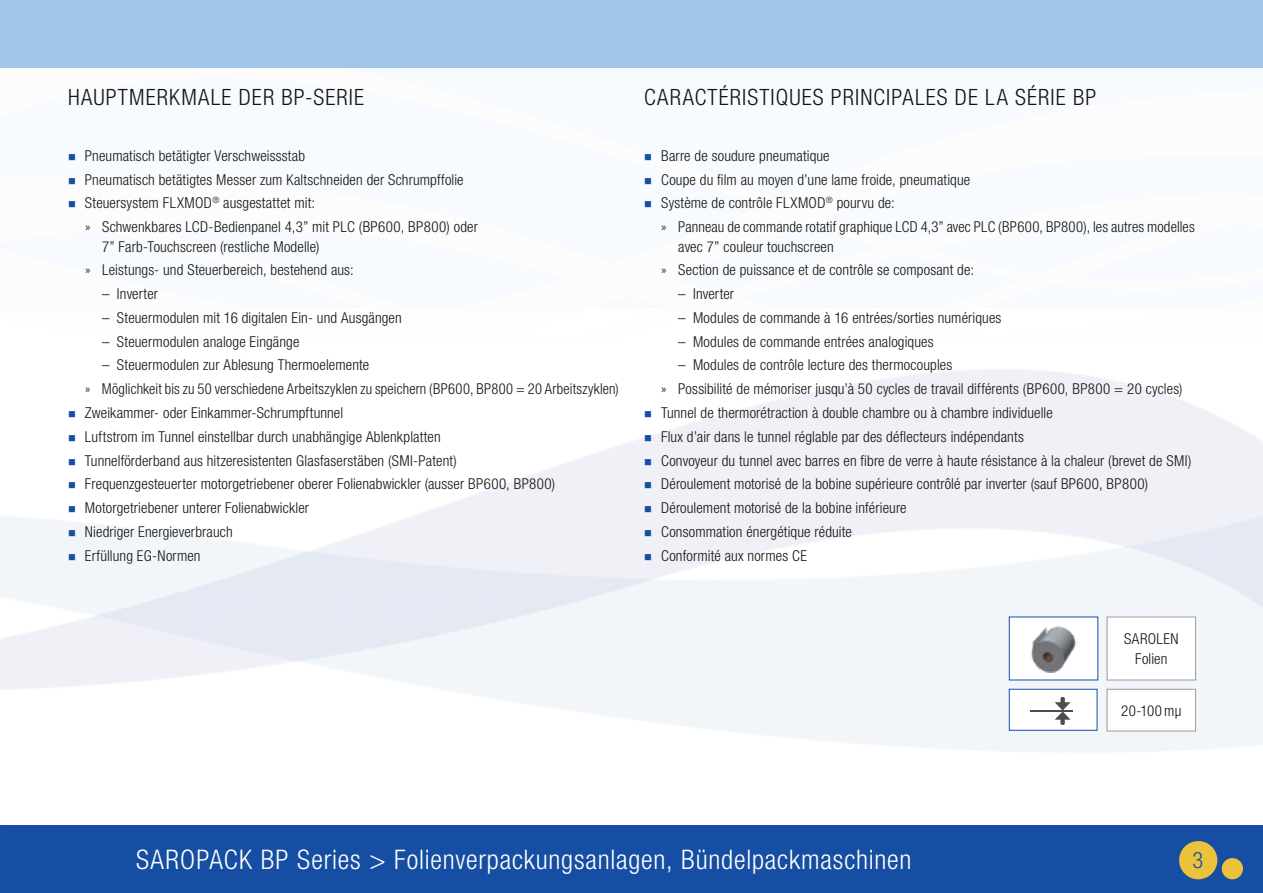
<style>
.page{position:relative;width:1263px;height:893px;background:#fff}
.page>*{position:absolute;margin:0;border:0;box-sizing:border-box;transform-origin:0 0}
.t1{font:300 condensed 27px "Helvetica Neue LT Std";letter-spacing:.03em;color:#fff}
.t2{font:300 condensed 22.5px "Helvetica Neue LT Std";letter-spacing:.05em;color:#131413}
.t3{font:300 condensed 22.5px "Helvetica Neue LT Std";color:#154ea3}
.t4{font:300 condensed 15px/23.7px "Helvetica Neue LT Std";letter-spacing:.01em;color:#131413}
</style>
<div class="page">
<div style="left:0;top:825px;width:1263px;height:68px;background:#154ea3"></div>
<div style="left:1179px;top:841px;width:38px;height:38px;background:#ebc23b;border-radius:50%"></div>
<div style="left:1222px;top:858px;width:21px;height:21px;background:#ebc23b;border-radius:50%"></div>
<div style="left:0;top:0;width:1263px;height:68px;background:#a1c6e8"></div>
<div style="left:1009px;top:689px;width:88px;height:42px;background:#fff;border:1px solid #154ea3"></div>
<hr style="left:1030px;top:710px;width:43px;height:2px;background:#4d4d4c">
<svg style="left:1055px;top:697px;width:15px;height:28px"></svg>
<img style="left:1031px;top:626px;width:46px;height:46px">
<div style="left:1107px;top:617px;width:89px;height:63px;border:1px solid #999"></div>
<div style="left:1107px;top:689px;width:89px;height:42px;border:1px solid #999"></div>
<svg style="left:69px;top:530px;width:17px;height:8px"></svg>
<svg style="left:69px;top:554px;width:17px;height:7px"></svg>
<svg style="left:645px;top:435px;width:18px;height:8px"></svg>
<svg style="left:645px;top:459px;width:18px;height:7px"></svg>
<svg style="left:645px;top:482px;width:18px;height:8px"></svg>
<svg style="left:645px;top:506px;width:18px;height:8px"></svg>
<svg style="left:645px;top:530px;width:18px;height:8px"></svg>
<svg style="left:645px;top:554px;width:18px;height:7px"></svg>
<h2 class="t2" style="left:68px;top:84px;width:298px">HAUPTMERKMALE DER BP-SERIE</h2>
<h2 class="t2" style="left:644px;top:84px;width:453px">CARACTÉRISTIQUES PRINCIPALES DE LA SÉRIE BP</h2>
<p class="t4" style="left:85px;top:144px;width:394px">Pneumatisch betätigter Verschweissstab<br>Pneumatisch betätigtes Messer zum Kaltschneiden der Schrumpffolie Steuersystem FLXMOD<sup>®</sup> ausgestattet mit:<br>» Schwenkbares LCD-Bedienpanel 4,3” mit PLC (BP600, BP800) oder</p>
<p class="t4" style="left:85px;top:234px;width:270px;text-indent:17px">7” Farb-Touchscreen (restliche Modelle)<br>» Leistungs- und Steuerbereich, bestehend aus:</p>
<p class="t4" style="left:102px;top:282px;width:57px">– Inverter</p>
<p class="t4" style="left:102px;top:306px;width:301px">– Steuermodulen mit 16 digitalen Ein- und Ausgängen</p>
<p class="t4" style="left:102px;top:329px;width:199px">– Steuermodulen analoge Eingänge</p>
<p class="t4" style="left:85px;top:353px;width:535px;text-indent:17px">– Steuermodulen zur Ablesung Thermoelemente<br>» Möglichkeit bis zu 50 verschiedene Arbeitszyklen zu speichern (BP600, BP800 = 20 Arbeitszyklen)<br>Zweikammer- oder Einkammer-Schrumpftunnel<br>Luftstrom im Tunnel einstellbar durch unabhängige Ablenkplatten<br>Tunnelförderband aus hitzeresistenten Glasfaserstäben (SMI-Patent)<br>Frequenzgesteuerter motorgetriebener oberer Folienabwickler (ausser BP600, BP800)<br>Motorgetriebener unterer Folienabwickler<br>Niedriger Energieverbrauch<br>Erfüllung EG-Normen</p>
<p class="t4" style="left:661px;top:144px;width:535px">Barre de soudure pneumatique<br>Coupe du film au moyen d’une lame froide, pneumatique<br>Système de contrôle FLXMOD<sup>®</sup> pourvu de:<br>» Panneau de commande rotatif graphique LCD 4,3” avec PLC (BP600, BP800), les autres modelles</p>
<p class="t4" style="left:661px;top:234px;width:314px;text-indent:17px">avec 7” couleur touchscreen<br>» Section de puissance et de contrôle se composant de:</p>
<p class="t4" style="left:678px;top:282px;width:57px">– Inverter</p>
<p class="t4" style="left:678px;top:306px;width:325px">– Modules de commande à 16 entrées/sorties numériques</p>
<p class="t4" style="left:678px;top:329px;width:257px">– Modules de commande entrées analogiques</p>
<p class="t4" style="left:661px;top:353px;width:532px;text-indent:17px">– Modules de contrôle lecture des thermocouples<br>» Possibilité de mémoriser jusqu’à 50 cycles de travail différents (BP600, BP800 = 20 cycles)<br>Tunnel de thermorétraction à double chambre ou à chambre individuelle<br>Flux d’air dans le tunnel réglable par des déflecteurs indépendants<br>Convoyeur du tunnel avec barres en fibre de verre à haute résistance à la chaleur (brevet de SMI)<br>Déroulement motorisé de la bobine supérieure contrôlé par inverter (sauf BP600, BP800)<br>Déroulement motorisé de la bobine inférieure<br>Consommation énergétique réduite<br>Conformité aux normes CE</p>
<p class="t4" style="left:1124px;top:629px;width:56px;line-height:19.5px;text-align:center">SAROLEN<br>Folien</p>
<p class="t4" style="left:1121px;top:698px;width:62px">20-100mµ</p>
<h1 class="t1" style="left:136px;top:844px;width:777px">SAROPACK BP Series &gt; Folienverpackungsanlagen, Bündelpackmaschinen</h1>
<h2 class="t3" style="left:1192px;top:847px;width:12px">3</h2>
</div>
